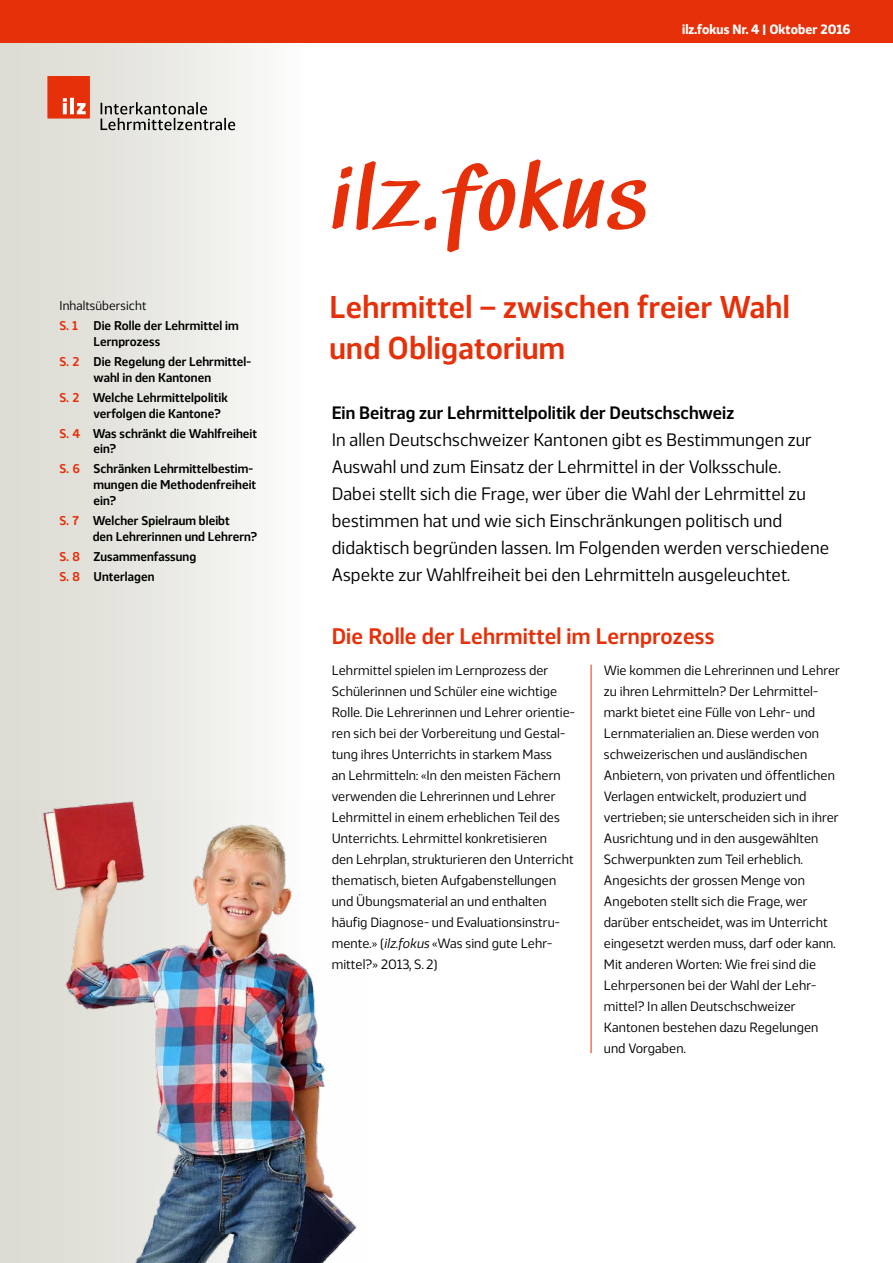
<style>
.page{position:relative;width:893px;height:1263px;background:#fff}
.page>*{position:absolute;margin:0;border:0;box-sizing:border-box;transform-origin:0 0}
.t1{font:500 90px "Black Mar DTCTCE";letter-spacing:.04em;color:#e63009}
.t2{font:600 31.5px/40.5px "Webnar";letter-spacing:.01em;color:#e63009}
.t3{font:600 22.5px "Webnar";letter-spacing:.01em;color:#e63009}
.t4{font:18px/27px "Webnar";letter-spacing:.005em;color:#000}
.t5{font:600 18px "Webnar";letter-spacing:.005em;color:#000}
.t6{font:13.5px/21px "Webnar";letter-spacing:.005em;color:#000}
.t7{font:700 13.5px "Webnar";letter-spacing:.005em;color:#fff}
.t8{font:600 12.75px/20px "Webnar";letter-spacing:.005em;color:#000}
.s1{font-weight:400}
.s2{color:#e63009}
.s3{font-style:italic}
</style>
<div class="page">
<div style="left:0;top:43px;width:306px;height:1220px;background:linear-gradient(to right,#d9d8cf,#fbfbfa)"></div>
<img style="left:0;top:801px;width:357px;height:462px">
<div style="left:0;top:0;width:893px;height:43px;background:#e63009"></div>
<div style="left:47px;top:76px;width:43px;height:43px;background:#e63009"></div>
<svg style="left:63px;top:103px;width:4px;height:11px"></svg>
<svg style="left:63px;top:98px;width:4px;height:4px"></svg>
<svg style="left:70px;top:98px;width:4px;height:16px"></svg>
<svg style="left:77px;top:103px;width:9px;height:11px"></svg>
<svg style="left:101px;top:102px;width:134px;height:28px;background:#b3b3af"></svg>
<hr style="left:591px;top:665px;width:1px;height:388px;background:#e63009">
<p class="t8" style="left:60px;top:295px;width:181px"><span class="s1">Inhaltsübersicht<br></span><span class="s2">S. 1</span> Die Rolle der Lehrmittel im</p>
<p class="t8" style="left:60px;top:331px;width:193px;text-indent:34px">Lernprozess<br><span class="s2">S. 2</span> Die Regelung der Lehrmittel-</p>
<p class="t8" style="left:60px;top:366px;width:170px;text-indent:34px">wahl in den Kantonen<br><span class="s2">S. 2</span> Welche Lehrmittelpolitik</p>
<p class="t8" style="left:60px;top:402px;width:199px;text-align:center">verfolgen die Kantone?<br><span class="s2">S. 4</span> Was schränkt die Wahlfreiheit</p>
<p class="t8" style="left:60px;top:438px;width:195px;text-indent:34px">ein?<br><span class="s2">S. 6</span> Schränken Lehrmittelbestim-</p>
<p class="t8" style="left:94px;top:476px;width:164px;line-height:15.8px">mungen die Methodenfreiheit ein?</p>
<p class="t8" style="left:93px;top:512px;width:166px;line-height:15.8px;text-indent:-33px"><span class="s2">S. 7</span> Welcher Spielraum bleibt<br>den Lehrerinnen und Lehrern?</p>
<p class="t8" style="left:60px;top:545px;width:138px"><span class="s2">S. 8</span> Zusammenfassung<br><span class="s2">S. 8</span> Unterlagen</p>
<p class="t7" style="left:682px;top:19px;width:170px">ilz.fokus Nr. 4 | Oktober 2016</p>
<h1 class="t1" style="left:332px;top:134px;width:318px">ilz.fokus</h1>
<h2 class="t2" style="left:330px;top:284px;width:462px">Lehrmittel – zwischen freier Wahl und Obligatorium</h2>
<h3 class="t5" style="left:332px;top:398px;width:404px">Ein Beitrag zur Lehrmittelpolitik der Deutschschweiz</h3>
<p class="t4" style="left:332px;top:424px;width:499px">In allen Deutschschweizer Kantonen gibt es Bestimmungen zur Auswahl und zum Einsatz der Lehrmittel in der Volksschule.<br>Dabei stellt sich die Frage, wer über die Wahl der Lehrmittel zu bestimmen hat und wie sich Einschränkungen politisch und didaktisch begründen lassen. Im Folgenden werden verschiedene Aspekte zur Wahlfreiheit bei den Lehrmitteln ausgeleuchtet.</p>
<h3 class="t3" style="left:332px;top:618px;width:384px">Die Rolle der Lehrmittel im Lernprozess</h3>
<p class="t6" style="left:332px;top:659px;width:245px">Lehrmittel spielen im Lernprozess der Schülerinnen und Schüler eine wichtige Rolle. Die Lehrerinnen und Lehrer orientie&shy;ren sich bei der Vorbereitung und Gestal&shy;tung ihres Unterrichts in starkem Mass<br>an Lehrmitteln: «In den meisten Fächern verwenden die Lehrerinnen und Lehrer Lehrmittel in einem erheblichen Teil des Unterrichts. Lehrmittel konkretisieren<br>den Lehrplan, strukturieren den Unterricht thematisch, bieten Aufgabenstellungen und Übungsmaterial an und enthalten häufig Diagnose- und Evaluationsinstru&shy;mente.» (<span class="s3">ilz.fokus</span> «Was sind gute Lehr&shy;mittel?» 2013, S. 2)</p>
<p class="t6" style="left:604px;top:659px;width:238px">Wie kommen die Lehrerinnen und Lehrer zu ihren Lehrmitteln? Der Lehrmittel&shy;markt bietet eine Fülle von Lehr- und Lernmaterialien an. Diese werden von schweizerischen und ausländischen Anbietern, von privaten und öffentlichen Verlagen entwickelt, produziert und vertrieben; sie unterscheiden sich in ihrer Ausrichtung und in den ausgewählten Schwerpunkten zum Teil erheblich.<br>Angesichts der grossen Menge von Angeboten stellt sich die Frage, wer darüber entscheidet, was im Unterricht eingesetzt werden muss, darf oder kann.<br>Mit anderen Worten: Wie frei sind die Lehrpersonen bei der Wahl der Lehr&shy;mittel? In allen Deutschschweizer Kantonen bestehen dazu Regelungen und Vorgaben.</p>
</div>
